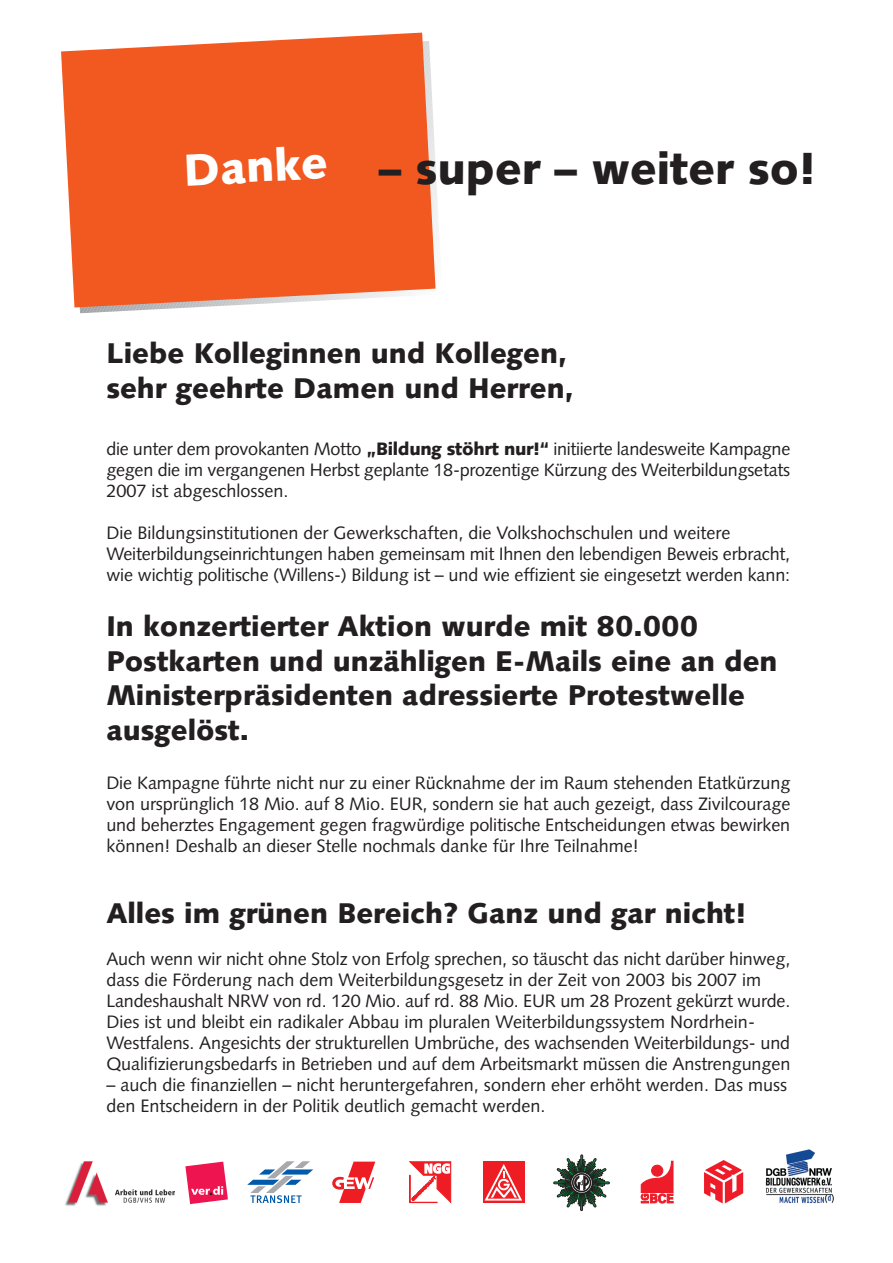
<style>
.page{position:relative;width:893px;height:1263px;background:#fff}
.page>*{position:absolute;margin:0;border:0;box-sizing:border-box;transform-origin:0 0}
.t1{font:900 45px "Syntax";color:#231f20}
.t2{font:900 45px "Syntax";color:#fff}
.t3{font:900 28.5px/34.5px "Syntax";color:#231f20}
.t4{font:18px/21px "Syntax";letter-spacing:-.005em;color:#231f20}
.s1{font-weight:900}
</style>
<div class="page">
<svg style="left:61px;top:33px;width:374px;height:275px;background:#f16835"></svg>
<img style="left:765px;top:1149px;width:69px;height:55px">
<svg style="left:332px;top:1162px;width:43px;height:41px"></svg>
<svg style="left:704px;top:1160px;width:39px;height:43px"></svg>
<svg style="left:640px;top:1160px;width:34px;height:43px"></svg>
<svg style="left:409px;top:1161px;width:42px;height:42px"></svg>
<svg style="left:247px;top:1161px;width:66px;height:42px"></svg>
<svg style="left:185px;top:1162px;width:43px;height:42px"></svg>
<div style="left:483px;top:1162px;width:41px;height:41px;background:#ee1d23"></div>
<svg style="left:484px;top:1164px;width:38px;height:37px"></svg>
<img style="left:65px;top:1161px;width:110px;height:45px">
<svg style="left:553px;top:1154px;width:57px;height:58px"></svg>
<div style="left:572px;top:1173px;width:19px;height:19px;border:2px solid #231f20;border-radius:50%"></div>
<h1 class="t2" style="left:183px;top:152px;width:146px;rotate:-3deg">Danke</h1>
<h1 class="t1" style="left:379px;top:151px;width:439px">– super – weiter so!</h1>
<h2 class="t3" style="left:106px;top:339px;width:469px">Liebe Kolleginnen und Kollegen, sehr geehrte Damen und Herren,</h2>
<p class="t4" style="left:106px;top:440px;width:685px;text-align:justify">die unter dem provokanten Motto <span class="s1">„Bildung stöhrt nur!“</span> initiierte landesweite Kampagne gegen die im vergangenen Herbst geplante 18-prozentige Kürzung des Weiterbildungsetats 2007 ist abgeschlossen.</p>
<p class="t4" style="left:106px;top:524px;width:685px">Die Bildungsinstitutionen der Gewerkschaften, die Volkshochschulen und weitere<br>Weiterbildungseinrichtungen haben gemeinsam mit Ihnen den lebendigen Beweis erbracht, wie wichtig politische (Willens-) Bildung ist – und wie effizient sie eingesetzt werden kann:</p>
<h2 class="t3" style="left:106px;top:612px;width:672px">In konzertierter Aktion wurde mit 80.000<br>Postkarten und unzähligen E-Mails eine an den Ministerpräsidenten adressierte Protestwelle ausgelöst.</h2>
<p class="t4" style="left:106px;top:774px;width:685px;text-align:justify">Die Kampagne führte nicht nur zu einer Rücknahme der im Raum stehenden Etatkürzung von ursprünglich 18 Mio. auf 8 Mio. EUR, sondern sie hat auch gezeigt, dass Zivilcourage und beherztes Engagement gegen fragwürdige politische Entscheidungen etwas bewirken können! Deshalb an dieser Stelle nochmals danke für Ihre Teilnahme!</p>
<h2 class="t3" style="left:106px;top:898px;width:641px">Alles im grünen Bereich? Ganz und gar nicht!</h2>
<p class="t4" style="left:106px;top:950px;width:685px">Auch wenn wir nicht ohne Stolz von Erfolg sprechen, so täuscht das nicht darüber hinweg, dass die Förderung nach dem Weiterbildungsgesetz in der Zeit von 2003 bis 2007 im Landeshaushalt NRW von rd. 120 Mio. auf rd. 88 Mio. EUR um 28 Prozent gekürzt wurde.<br>Dies ist und bleibt ein radikaler Abbau im pluralen Weiterbildungssystem Nordrhein-Westfalens. Angesichts der strukturellen Umbrüche, des wachsenden Weiterbildungs- und Qualifizierungsbedarfs in Betrieben und auf dem Arbeitsmarkt müssen die Anstrengungen</p>
<p class="t4" style="left:106px;top:1076px;width:682px">– auch die finanziellen – nicht heruntergefahren, sondern eher erhöht werden. Das muss den Entscheidern in der Politik deutlich gemacht werden.</p>
</div>
